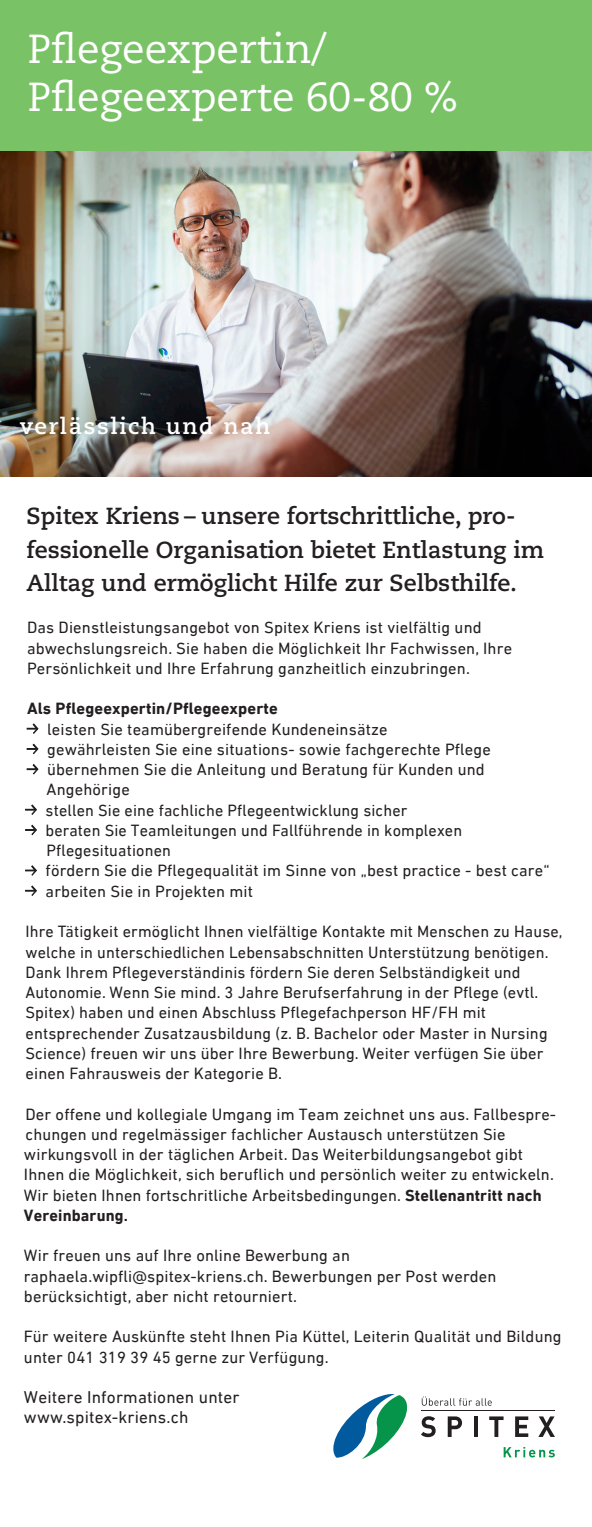
<style>
.page{position:relative;width:592px;height:1527px;background:#fff}
.page>*{position:absolute;margin:0;border:0;box-sizing:border-box;transform-origin:0 0}
.t1{font:40.5px/48px "Caecilia LT Std";color:#fff}
.t2{font:700 23.25px/33.5px "Caecilia LT Std";color:#231f20}
.t3{font:700 22.5px "Caecilia LT Std";letter-spacing:.075em;color:#fff}
.t4{font:17.25px "DIN Next LT Pro";letter-spacing:.01em;color:#231f20}
.t5{font:16.5px/20.2px "DIN Next LT Pro";letter-spacing:.01em;color:#231f20}
.t6{font:700 16.5px "DIN Next LT Pro";letter-spacing:.01em;color:#231f20}
.s1{font-weight:700}
</style>
<div class="page">
<img style="left:0;top:151px;width:591px;height:325px">
<div style="left:0;top:0;width:591px;height:151px;background:#79c366"></div>
<svg style="left:27px;top:723px;width:11px;height:10px"></svg>
<svg style="left:27px;top:744px;width:11px;height:10px"></svg>
<svg style="left:27px;top:764px;width:11px;height:10px"></svg>
<svg style="left:25px;top:804px;width:12px;height:10px"></svg>
<svg style="left:25px;top:825px;width:12px;height:10px"></svg>
<svg style="left:25px;top:865px;width:12px;height:10px"></svg>
<svg style="left:25px;top:885px;width:12px;height:10px"></svg>
<svg style="left:333px;top:1394px;width:75px;height:65px"></svg>
<svg style="left:421px;top:1416px;width:14px;height:21px"></svg>
<svg style="left:447px;top:1416px;width:14px;height:20px"></svg>
<svg style="left:474px;top:1416px;width:3px;height:20px"></svg>
<svg style="left:489px;top:1416px;width:14px;height:20px"></svg>
<svg style="left:515px;top:1416px;width:12px;height:20px"></svg>
<svg style="left:538px;top:1416px;width:16px;height:20px"></svg>
<hr style="left:421px;top:1410px;width:133px;height:1px;background:#231f20">
<svg style="left:421px;top:1396px;width:70px;height:9px"></svg>
<svg style="left:503px;top:1447px;width:51px;height:10px"></svg>
<p class="t1" style="left:28px;top:26px;width:431px">Pflegeexpertin/<br>Pflegeexperte 60-80 %</p>
<p class="t3" style="left:20px;top:413px;width:251px">verlässlich und nah</p>
<p class="t2" style="left:27px;top:500px;width:518px">Spitex Kriens – unsere fortschrittliche, pro&shy;fessionelle Organisation bietet Entlastung im<br>Alltag und ermöglicht Hilfe zur Selbsthilfe.</p>
<p class="t5" style="left:27px;top:617px;width:486px">Das Dienstleistungsangebot von Spitex Kriens ist vielfältig und abwechslungsreich. Sie haben die Möglichkeit Ihr Fachwissen, Ihre<br>Persönlichkeit und Ihre Erfahrung ganzheitlich einzubringen.</p>
<p class="t6" style="left:27px;top:699px;width:252px">Als Pflegeexpertin/Pflegeexperte</p>
<p class="t5" style="left:46px;top:718px;width:445px">leisten Sie teamübergreifende Kundeneinsätze gewährleisten Sie eine situations- sowie fachgerechte Pflege übernehmen Sie die Anleitung und Beratung für Kunden und Angehörige</p>
<p class="t5" style="left:46px;top:799px;width:417px">stellen Sie eine fachliche Pflegeentwicklung sicher beraten Sie Teamleitungen und Fallführende in komplexen<br>Pflegesituationen</p>
<p class="t5" style="left:46px;top:860px;width:505px">fördern Sie die Pflegequalität im Sinne von „best practice - best care“</p>
<p class="t5" style="left:46px;top:880px;width:209px">arbeiten Sie in Projekten mit</p>
<p class="t5" style="left:25px;top:921px;width:538px">Ihre Tätigkeit ermöglicht Ihnen vielfältige Kontakte mit Menschen zu Hause, welche in unterschiedlichen Lebensabschnitten Unterstützung benötigen.<br>Dank Ihrem Pflegeverständinis fördern Sie deren Selbständigkeit und Autonomie. Wenn Sie mind. 3 Jahre Berufserfahrung in der Pflege (evtl.<br>Spitex) haben und einen Abschluss Pflegefachperson HF/FH mit entsprechender Zusatzausbildung (z. B. Bachelor oder Master in Nursing Science) freuen wir uns über Ihre Bewerbung. Weiter verfügen Sie über einen Fahrausweis der Kategorie B.</p>
<p class="t5" style="left:24px;top:1103px;width:533px">Der offene und kollegiale Umgang im Team zeichnet uns aus. Fallbespre&shy;chungen und regelmässiger fachlicher Austausch unterstützen Sie wirkungsvoll in der täglichen Arbeit. Das Weiterbildungsangebot gibt Ihnen die Möglichkeit, sich beruflich und persönlich weiter zu entwickeln.<br>Wir bieten Ihnen fortschritliche Arbeitsbedingungen. <span class="s1">Stellenantritt nach Vereinbarung.</span></p>
<p class="t5" style="left:24px;top:1245px;width:473px">Wir freuen uns auf Ihre online Bewerbung an raphaela.wipfli@spitex-kriens.ch. Bewerbungen per Post werden berücksichtigt, aber nicht retourniert.</p>
<p class="t5" style="left:24px;top:1326px;width:538px">Für weitere Auskünfte steht Ihnen Pia Küttel, Leiterin Qualität und Bildung unter 041 319 39 45 gerne zur Verfügung.</p>
<p class="t4" style="left:24px;top:1387px;width:217px">Weitere Informationen unter</p>
<p class="t4" style="left:24px;top:1407px;width:166px">www.spitex-kriens.ch</p>
</div>
